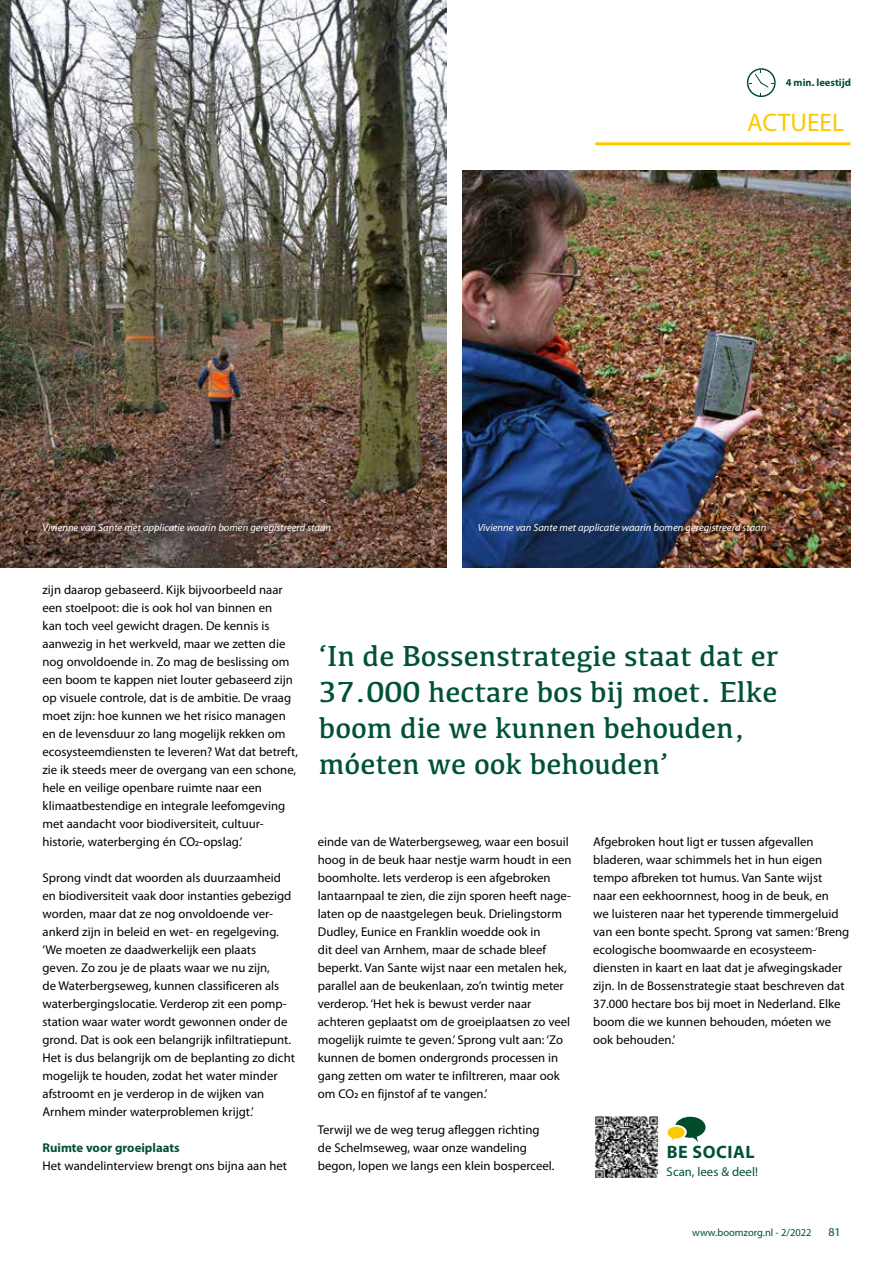
<style>
.page{position:relative;width:893px;height:1263px;background:#fff}
.page>*{position:absolute;margin:0;border:0;box-sizing:border-box;transform-origin:0 0}
.t1{font:30px/36px "Kefa";color:#005139}
.t2{font:25.5px "Myriad Pro";color:#fec800}
.t3{font:700 18px "Myriad Pro";letter-spacing:.03em;color:#005139}
.t4{font:12.75px/18px "Myriad Pro";color:#000}
.t5{font:700 12.75px "Myriad Pro";color:#005139}
.t6{font:12.75px "Myriad Pro";color:#005139}
.t7{font:12px "Myriad Pro";color:#005139}
.t8{font:italic 10.5px "Myriad Pro";color:#fff}
.t9{font:10.5px "Myriad Pro";color:#005139}
.t10{font:700 10.5px "Myriad Pro";color:#005139}
</style>
<div class="page">
<hr style="left:595px;top:142px;width:255px;height:3px;background:#fec800">
<svg style="left:747px;top:68px;width:29px;height:29px"></svg>
<img style="left:462px;top:170px;width:388px;height:397px">
<img style="left:0;top:0;width:446px;height:567px">
<img style="left:595px;top:1116px;width:65px;height:62px">
<svg style="left:668px;top:1117px;width:38px;height:25px"></svg>
<p class="t10" style="left:786px;top:76px;width:67px">4 min. leestijd</p>
<h2 class="t2" style="left:747px;top:107px;width:99px">ACTUEEL</h2>
<p class="t8" style="left:43px;top:521px;width:290px">Vivienne van Sante met applicatie waarin bomen geregistreerd staan</p>
<p class="t8" style="left:478px;top:521px;width:290px">Vivienne van Sante met applicatie waarin bomen geregistreerd staan</p>
<p class="t4" style="left:43px;top:581px;width:257px">zijn daarop gebaseerd. Kijk bijvoorbeeld naar een stoelpoot: die is ook hol van binnen en<br>kan toch veel gewicht dragen. De kennis is aanwezig in het werkveld, maar we zetten die nog onvoldoende in. Zo mag de beslissing om een boom te kappen niet louter gebaseerd zijn op visuele controle, dat is de ambitie. De vraag moet zijn: hoe kunnen we het risico managen en de levensduur zo lang mogelijk rekken om ecosysteemdiensten te leveren? Wat dat betreft, zie ik steeds meer de overgang van een schone, hele en veilige openbare ruimte naar een klimaatbestendige en integrale leefomgeving met aandacht voor biodiversiteit, cultuur&shy;historie, waterberging én CO2-opslag.’</p>
<p class="t4" style="left:43px;top:869px;width:254px">Sprong vindt dat woorden als duurzaamheid en biodiversiteit vaak door instanties gebezigd worden, maar dat ze nog onvoldoende ver&shy;ankerd zijn in beleid en wet- en regelgeving. ‘We moeten ze daadwerkelijk een plaats geven. Zo zou je de plaats waar we nu zijn,<br>de Waterbergseweg, kunnen classificeren als waterbergingslocatie. Verderop zit een pomp&shy;station waar water wordt gewonnen onder de grond. Dat is ook een belangrijk infiltratiepunt.<br>Het is dus belangrijk om de beplanting zo dicht mogelijk te houden, zodat het water minder afstroomt en je verderop in de wijken van Arnhem minder waterproblemen krijgt.’</p>
<p class="t5" style="left:43px;top:1139px;width:139px">Ruimte voor groeiplaats</p>
<p class="t4" style="left:43px;top:1157px;width:246px">Het wandelinterview brengt ons bijna aan het</p>
<h1 class="t1" style="left:319px;top:637px;width:461px">‘In de Bossenstrategie staat dat er<br>37.000 hectare bos bij moet. Elke boom die we kunnen behouden, móeten we ook behouden’</h1>
<p class="t4" style="left:318px;top:833px;width:255px">einde van de Waterbergseweg, waar een bosuil hoog in de beuk haar nestje warm houdt in een boomholte. Iets verderop is een afgebroken lantaarnpaal te zien, die zijn sporen heeft nage&shy;laten op de naastgelegen beuk. Drielingstorm Dudley, Eunice en Franklin woedde ook in<br>dit deel van Arnhem, maar de schade bleef beperkt. Van Sante wijst naar een metalen hek, parallel aan de beukenlaan, zo’n twintig meter verderop. ‘Het hek is bewust verder naar achteren geplaatst om de groeiplaatsen zo veel mogelijk ruimte te geven.’ Sprong vult aan: ‘Zo kunnen de bomen ondergronds processen in gang zetten om water te infiltreren, maar ook om CO2 en fijnstof af te vangen.’</p>
<p class="t4" style="left:318px;top:1121px;width:238px">Terwijl we de weg terug afleggen richting de Schelmseweg, waar onze wandeling begon, lopen we langs een klein bosperceel.</p>
<p class="t4" style="left:593px;top:833px;width:258px">Afgebroken hout ligt er tussen afgevallen bladeren, waar schimmels het in hun eigen tempo afbreken tot humus. Van Sante wijst<br>naar een eekhoornnest, hoog in de beuk, en<br>we luisteren naar het typerende timmergeluid van een bonte specht. Sprong vat samen: ‘Breng ecologische boomwaarde en ecosysteem&shy;diensten in kaart en laat dat je afwegingskader zijn. In de Bossenstrategie staat beschreven dat 37.000 hectare bos bij moet in Nederland. Elke boom die we kunnen behouden, móeten we ook behouden.’</p>
<h3 class="t3" style="left:667px;top:1140px;width:89px">BE SOCIAL</h3>
<p class="t6" style="left:667px;top:1164px;width:93px">Scan, lees &amp; deel!</p>
<p class="t9" style="left:692px;top:1226px;width:121px">www.boomzorg.nl - 2/2022</p>
<p class="t7" style="left:828px;top:1224px;width:14px">81</p>
</div>
